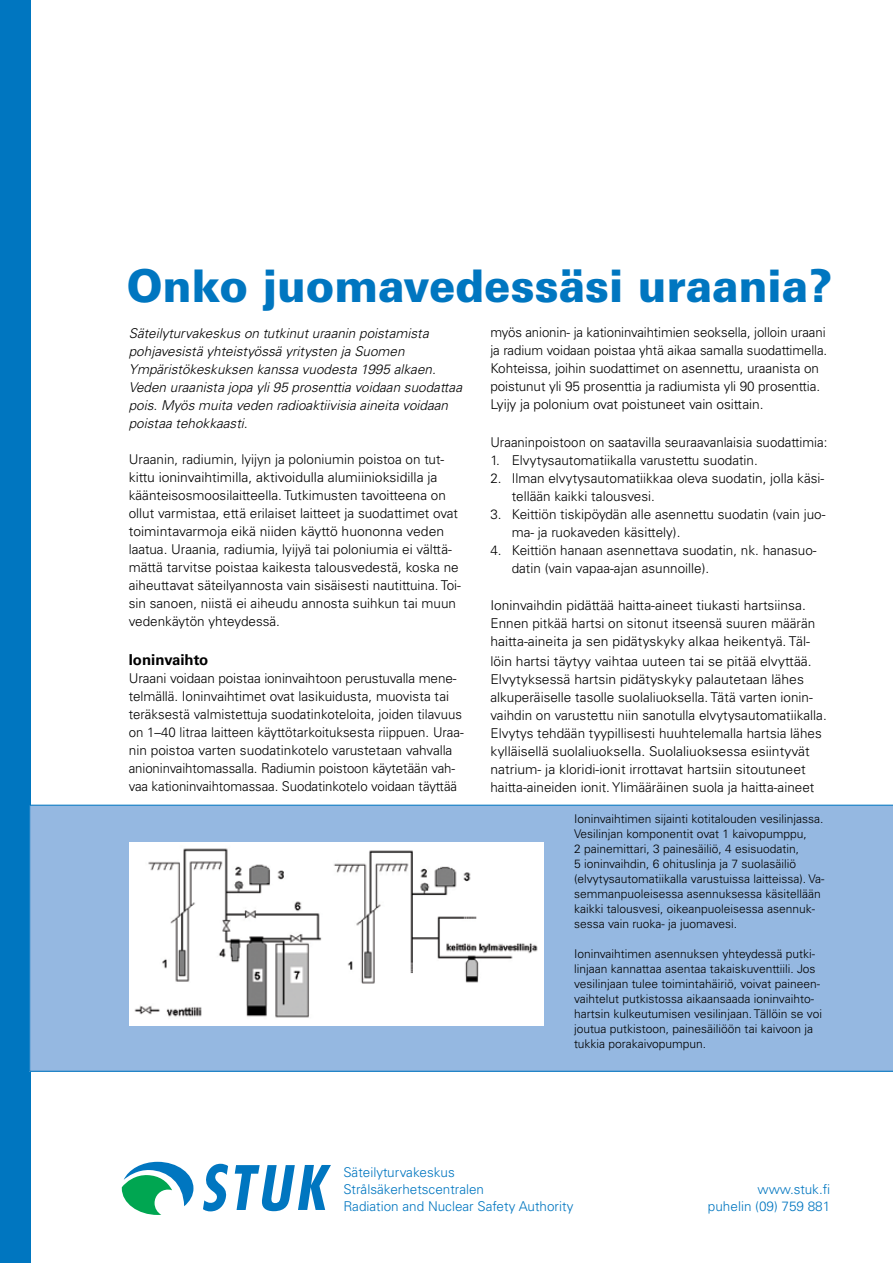
<style>
.page{position:relative;width:893px;height:1263px;background:#fff}
.page>*{position:absolute;margin:0;border:0;box-sizing:border-box;transform-origin:0 0}
.t1{font:900 45px "Univers LT Std";color:#0076c0;scale:.96 1}
.t2{font:700 15px "Univers LT Std";color:#000}
.t3{font:300 13.5px/18px "Univers LT Std";color:#000}
.t4{font:italic 300 13.5px/18px "Univers LT Std";color:#000}
.t5{font:300 13.5px/17.2px "Univers LT Std";color:#0076c0;text-align:right}
.t6{font:300 12px/15px "Univers LT Std";color:#000}
</style>
<div class="page">
<div style="left:0;top:0;width:30px;height:1263px;background:#0076c0"></div>
<svg style="left:203px;top:1164px;width:25px;height:47px"></svg>
<svg style="left:235px;top:1165px;width:96px;height:46px"></svg>
<svg style="left:122px;top:1162px;width:71px;height:53px"></svg>
<div style="left:29px;top:805px;width:864px;height:266px;background:#95b8e1"></div>
<img style="left:130px;top:842px;width:413px;height:183px">
<h1 class="t1" style="left:127px;top:257px;width:736px">Onko juomavedessäsi uraania?</h1>
<p class="t4" style="left:129px;top:324px;width:335px">Säteilyturvakeskus on tutkinut uraanin poistamista pohjavesistä yhteistyössä yritysten ja Suomen Ympäristökeskuksen kanssa vuodesta 1995 alkaen.<br>Veden uraanista jopa yli 95 prosenttia voidaan suodattaa pois. Myös muita veden radioaktiivisia aineita voidaan poistaa tehokkaasti.</p>
<p class="t3" style="left:129px;top:450px;width:334px">Uraanin, radiumin, lyijyn ja poloniumin poistoa on tut&shy;kittu ioninvaihtimilla, aktivoidulla alumiinioksidilla ja käänteisosmoosilaitteella. Tutkimusten tavoitteena on ollut varmistaa, että erilaiset laitteet ja suodattimet ovat toimintavarmoja eikä niiden käyttö huononna veden laatua. Uraania, radiumia, lyijyä tai poloniumia ei välttä&shy;mättä tarvitse poistaa kaikesta talousvedestä, koska ne aiheuttavat säteilyannosta vain sisäisesti nautittuina. Toi&shy;sin sanoen, niistä ei aiheudu annosta suihkun tai muun vedenkäytön yhteydessä.</p>
<p class="t2" style="left:129px;top:651px;width:81px">Ioninvaihto</p>
<p class="t3" style="left:129px;top:670px;width:337px">Uraani voidaan poistaa ioninvaihtoon perustuvalla mene&shy;telmällä. Ioninvaihtimet ovat lasikuidusta, muovista tai teräksestä valmistettuja suodatinkoteloita, joiden tilavuus on 1–40 litraa laitteen käyttötarkoituksesta riippuen. Uraa&shy;nin poistoa varten suodatinkotelo varustetaan vahvalla anioninvaihtomassalla. Radiumin poistoon käytetään vah&shy;vaa kationinvaihtomassaa. Suodatinkotelo voidaan täyttää</p>
<p class="t3" style="left:490px;top:323px;width:338px">myös anionin- ja kationinvaihtimien seoksella, jolloin uraani ja radium voidaan poistaa yhtä aikaa samalla suodattimella.<br>Kohteissa, joihin suodattimet on asennettu, uraanista on poistunut yli 95 prosenttia ja radiumista yli 90 prosenttia.<br>Lyijy ja polonium ovat poistuneet vain osittain.</p>
<p class="t3" style="left:490px;top:433px;width:338px">Uraaninpoistoon on saatavilla seuraavanlaisia suodattimia:</p>
<p class="t3" style="left:490px;top:451px;width:269px">1. Elvytysautomatiikalla varustettu suodatin.</p>
<p class="t3" style="left:512px;top:469px;width:314px;text-indent:-21px">2. Ilman elvytysautomatiikkaa oleva suodatin, jolla käsi&shy;tellään kaikki talousvesi.</p>
<p class="t3" style="left:512px;top:505px;width:315px;text-indent:-21px">3. Keittiön tiskipöydän alle asennettu suodatin (vain juo&shy;ma- ja ruokaveden käsittely).</p>
<p class="t3" style="left:512px;top:541px;width:306px;text-indent:-21px">4. Keittiön hanaan asennettava suodatin, nk. hanasuo&shy;datin (vain vapaa-ajan asunnoille).</p>
<p class="t3" style="left:490px;top:596px;width:326px">Ioninvaihdin pidättää haitta-aineet tiukasti hartsiinsa.<br>Ennen pitkää hartsi on sitonut itseensä suuren määrän haitta-aineita ja sen pidätyskyky alkaa heikentyä. Täl-</p>
<p class="t3" style="left:490px;top:652px;width:338px">löin hartsi täytyy vaihtaa uuteen tai se pitää elvyttää.<br>Elvytyksessä hartsin pidätyskyky palautetaan lähes alkuperäiselle tasolle suolaliuoksella. Tätä varten ionin&shy;vaihdin on varustettu niin sanotulla elvytysautomatiikalla.<br>Elvytys tehdään tyypillisesti huuhtelemalla hartsia lähes kylläisellä suolaliuoksella. Suolaliuoksessa esiintyvät natrium- ja kloridi-ionit irrottavat hartsiin sitoutuneet haitta-aineiden ionit. Ylimääräinen suola ja haitta-aineet</p>
<p class="t6" style="left:574px;top:811px;width:252px">Ioninvaihtimen sijainti kotitalouden vesilinjassa.<br>Vesilinjan komponentit ovat 1 kaivopumppu,<br>2 painemittari, 3 painesäiliö, 4 esisuodatin,<br>5 ioninvaihdin, 6 ohituslinja ja 7 suolasäiliö (elvytysautomatiikalla varustuissa laitteissa). Va&shy;semmanpuoleisessa asennuksessa käsitellään kaikki talousvesi, oikeanpuoleisessa asennuk&shy;sessa vain ruoka- ja juomavesi.</p>
<p class="t6" style="left:574px;top:946px;width:249px">Ioninvaihtimen asennuksen yhteydessä putki&shy;linjaan kannattaa asentaa takaiskuventtiili. Jos vesilinjaan tulee toimintahäiriö, voivat paineen&shy;vaihtelut putkistossa aikaansaada ioninvaihto&shy;hartsin kulkeutumisen vesilinjaan. Tällöin se voi joutua putkistoon, painesäiliöön tai kaivoon ja tukkia porakaivopumpun.</p>
<p class="t5" style="left:343px;top:1163px;width:232px;text-align:left">Säteilyturvakeskus<br>Strålsäkerhetscentralen<br>Radiation and Nuclear Safety Authority</p>
<p class="t5" style="left:708px;top:1180px;width:124px">www.stuk.fi<br>puhelin (09) 759 881</p>
</div>
